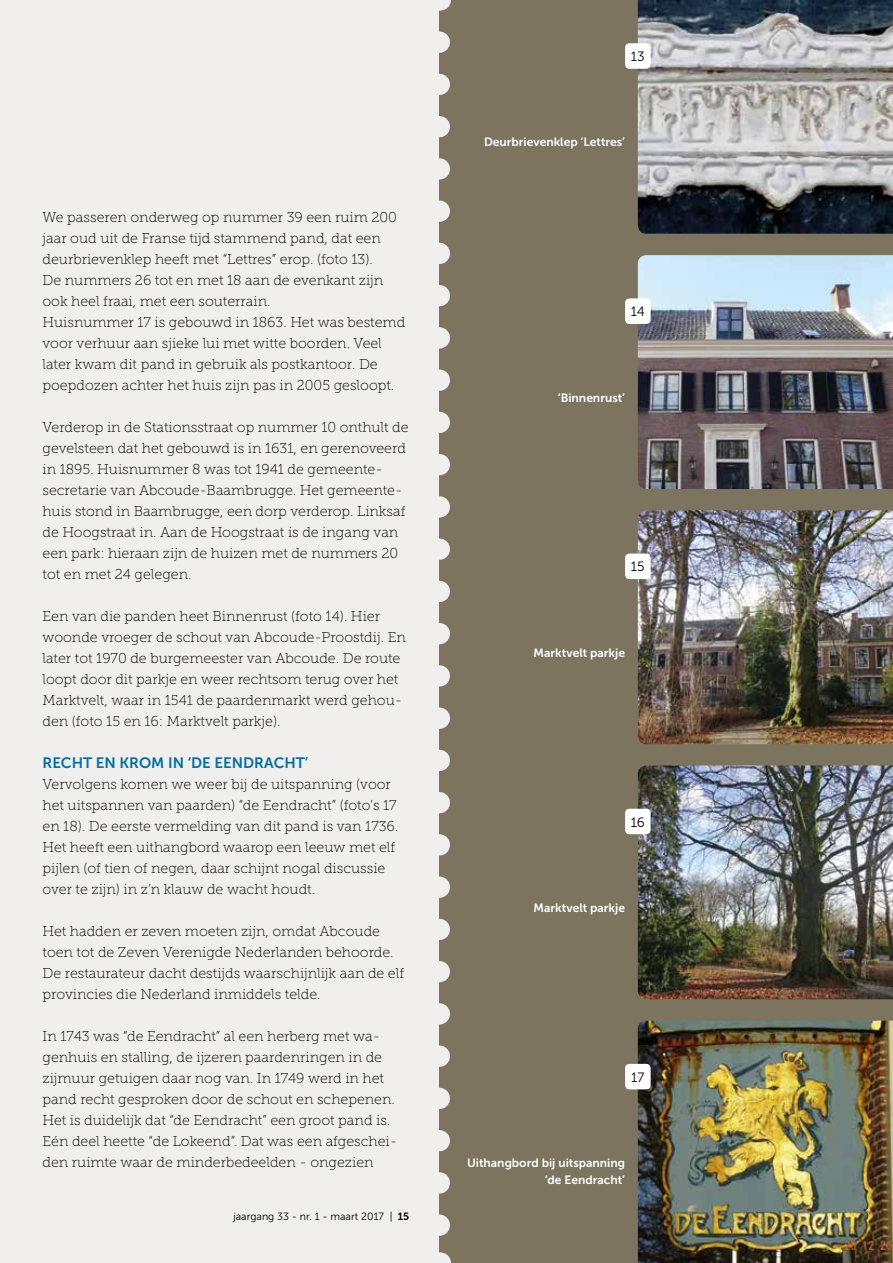
<style>
.page{position:relative;width:893px;height:1263px;background:#fff}
.page>*{position:absolute;margin:0;border:0;box-sizing:border-box;transform-origin:0 0}
.t1{font:15px "Museo Sans 700";color:#046fa0}
.t2{font:14.25px/21px "Museo Slab 100";color:#000}
.t3{font:13.5px "Museo Sans 300";color:#000}
.t4{font:12px/16.5px "Museo Sans 700";color:#fff;text-align:right}
.t5{font:10.5px "Museo Sans 300";color:#000}
.s1{font-family:"Museo Sans 700"}
</style>
<div class="page">
<div style="left:0;top:0;width:439px;height:1263px;background:#f0efed"></div>
<div style="left:439px;top:0;width:454px;height:1263px;background:#7d7460"></div>
<img style="left:638px;top:0;width:255px;height:234px">
<img style="left:638px;top:255px;width:255px;height:234px">
<img style="left:638px;top:510px;width:255px;height:234px">
<img style="left:638px;top:765px;width:255px;height:234px">
<img style="left:638px;top:1020px;width:255px;height:243px">
<div style="left:625px;top:43px;width:26px;height:26px;background:#fff;border-radius:4px"></div>
<div style="left:625px;top:298px;width:26px;height:26px;background:#fff;border-radius:4px"></div>
<div style="left:625px;top:554px;width:26px;height:25px;background:#fff;border-radius:4px"></div>
<div style="left:625px;top:809px;width:26px;height:25px;background:#fff;border-radius:4px"></div>
<div style="left:625px;top:1064px;width:26px;height:25px;background:#fff;border-radius:4px"></div>
<svg style="left:439px;top:42px;width:11px;height:1194px"></svg>
<p class="t2" style="left:43px;top:207px;width:364px">We passeren onderweg op nummer 39 een ruim 200 jaar oud uit de Franse tijd stammend pand, dat een deurbrievenklep heeft met “Lettres” erop. (foto 13).<br>De nummers 26 tot en met 18 aan de evenkant zijn ook heel fraai, met een souterrain.<br>Huisnummer 17 is gebouwd in 1863. Het was bestemd voor verhuur aan sjieke lui met witte boorden. Veel later kwam dit pand in gebruik als postkantoor. De poepdozen achter het huis zijn pas in 2005 gesloopt.</p>
<p class="t2" style="left:43px;top:417px;width:368px">Verderop in de Stationsstraat op nummer 10 onthult de gevelsteen dat het gebouwd is in 1631, en gerenoveerd in 1895. Huisnummer 8 was tot 1941 de gemeente&shy;secretarie van Abcoude-Baambrugge. Het gemeente&shy;huis stond in Baambrugge, een dorp verderop. Linksaf de Hoogstraat in. Aan de Hoogstraat is de ingang van een park: hieraan zijn de huizen met de nummers 20 tot en met 24 gelegen.</p>
<p class="t2" style="left:43px;top:606px;width:365px">Een van die panden heet Binnenrust (foto 14). Hier woonde vroeger de schout van Abcoude-Proostdij. En later tot 1970 de burgemeester van Abcoude. De route loopt door dit parkje en weer rechtsom terug over het Marktvelt, waar in 1541 de paardenmarkt werd gehou&shy;den (foto 15 en 16: Marktvelt parkje).</p>
<p class="t1" style="left:43px;top:754px;width:267px">RECHT EN KROM IN ‘DE EENDRACHT’</p>
<p class="t2" style="left:43px;top:774px;width:357px">Vervolgens komen we weer bij de uitspanning (voor het uitspannen van paarden) “de Eendracht” (foto’s 17 en 18). De eerste vermelding van dit pand is van 1736.<br>Het heeft een uithangbord waarop een leeuw met elf pijlen (of tien of negen, daar schijnt nogal discussie over te zijn) in z’n klauw de wacht houdt.</p>
<p class="t2" style="left:43px;top:921px;width:363px">Het hadden er zeven moeten zijn, omdat Abcoude toen tot de Zeven Verenigde Nederlanden behoorde.<br>De restaurateur dacht destijds waarschijnlijk aan de elf provincies die Nederland inmiddels telde.</p>
<p class="t2" style="left:43px;top:1026px;width:356px">In 1743 was “de Eendracht” al een herberg met wa&shy;genhuis en stalling, de ijzeren paardenringen in de zijmuur getuigen daar nog van. In 1749 werd in het pand recht gesproken door de schout en schepenen.<br>Het is duidelijk dat “de Eendracht” een groot pand is.<br>Eén deel heette “de Lokeend”. Dat was een afgeschei&shy;den ruimte waar de minderbedeelden - ongezien</p>
<p class="t5" style="left:233px;top:1211px;width:177px">jaargang 33 - nr. 1 - maart 2017 | <span class="s1">15</span></p>
<p class="t3" style="left:631px;top:49px;width:15px">13</p>
<p class="t4" style="left:484px;top:134px;width:143px">Deurbrievenklep ‘Lettres’</p>
<p class="t3" style="left:631px;top:304px;width:16px">14</p>
<p class="t4" style="left:558px;top:389px;width:69px">‘Binnenrust’</p>
<p class="t3" style="left:631px;top:559px;width:15px">15</p>
<p class="t4" style="left:534px;top:644px;width:93px">Marktvelt parkje</p>
<p class="t3" style="left:631px;top:815px;width:16px">16</p>
<p class="t4" style="left:534px;top:899px;width:93px">Marktvelt parkje</p>
<p class="t3" style="left:631px;top:1070px;width:15px">17</p>
<p class="t4" style="left:467px;top:1155px;width:160px">Uithangbord bij uitspanning ‘de Eendracht’</p>
</div>
